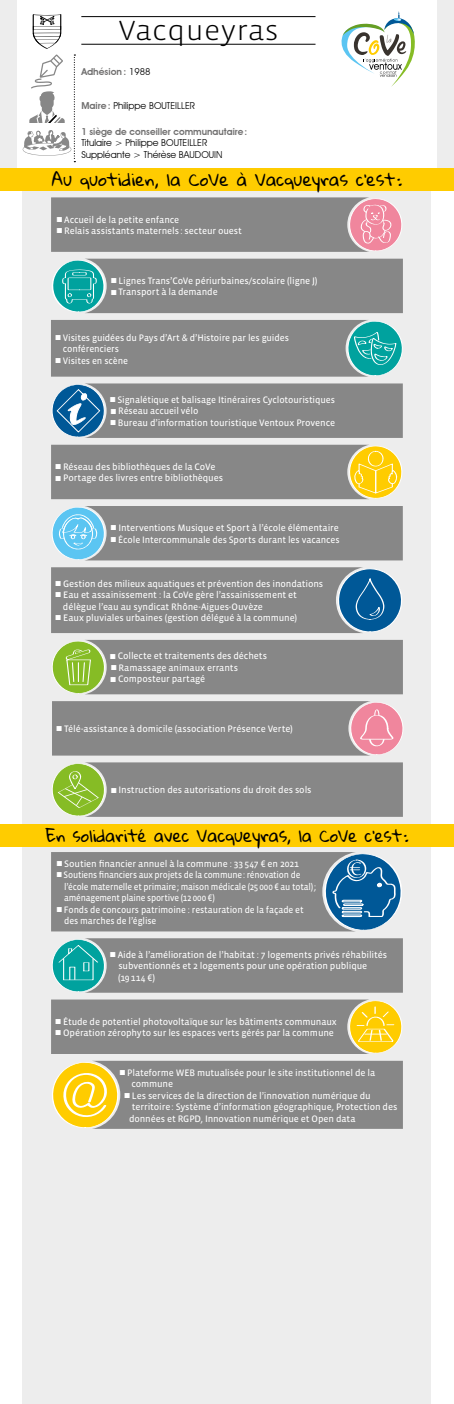
<style>
.page{position:relative;width:454px;height:1404px;background:#fff}
.page>*{position:absolute;margin:0;border:0;box-sizing:border-box;transform-origin:0 0}
.t1{font:300 28.4px "Vista Sans";letter-spacing:.01em;color:#000;scale:1.1 1}
.t2{font:15.2px "Gloria Hallelujah";letter-spacing:.005em;color:#000}
.t3{font:14.8px "Gloria Hallelujah";color:#000}
.t4{font:9.6px/11.5px "Vista Sans Reg";letter-spacing:-.01em;color:#fff}
.t5{font:9.6px/11.5px "Vista Sans Reg";letter-spacing:-.01em;color:#fff;scale:.93 1}
.t6{font:9.6px/11.5px "Advantage";color:#000}
.t7{font:9.6px/11.5px "Vista Sans Reg";letter-spacing:-.01em;color:#fff;scale:.96 1}
.t8{font:600 9.6px "Advantage";color:#706f6f}
.s1{font-weight:400;color:#000}
.s2{font-weight:600;color:#706f6f}
.s3{font-size:15.2px}
</style>
<div class="page">
<div style="left:23px;top:0;width:408px;height:1403px;background:#ededed"></div>
<div style="left:0;top:0;width:453px;height:183px;background:#ededed"></div>
<div style="left:17px;top:0;width:420px;height:183px;background:#fff"></div>
<hr style="left:81px;top:16px;width:234px;height:1px;background:#000">
<hr style="left:81px;top:44px;width:234px;height:1px;background:#000">
<div style="left:0;top:168px;width:454px;height:22px;background:#fc0"></div>
<div style="left:0;top:823px;width:454px;height:23px;background:#fc0"></div>
<svg style="left:23px;top:14px;width:52px;height:148px"></svg>
<svg style="left:51px;top:197px;width:351px;height:55px;background:#968c8e"></svg>
<svg style="left:52px;top:259px;width:351px;height:54px;background:#7e8e8e"></svg>
<svg style="left:51px;top:320px;width:352px;height:56px;background:#7d8e8d"></svg>
<svg style="left:52px;top:383px;width:350px;height:55px;background:#81898e"></svg>
<svg style="left:51px;top:444px;width:351px;height:55px;background:#989380"></svg>
<svg style="left:52px;top:506px;width:350px;height:54px;background:#879196"></svg>
<svg style="left:51px;top:567px;width:351px;height:66px;background:#7b868e"></svg>
<svg style="left:52px;top:639px;width:351px;height:55px;background:#8c9283"></svg>
<svg style="left:52px;top:701px;width:351px;height:54px;background:#968b8d"></svg>
<svg style="left:52px;top:762px;width:351px;height:54px;background:#8b9181"></svg>
<svg style="left:51px;top:852px;width:351px;height:79px;background:#7b8790"></svg>
<svg style="left:52px;top:938px;width:351px;height:54px;background:#7e8e8e"></svg>
<svg style="left:51px;top:999px;width:351px;height:54px;background:#98937e"></svg>
<svg style="left:341px;top:11px;width:74px;height:76px"></svg>
<svg style="left:52px;top:1060px;width:351px;height:68px;background:#9c967e"></svg>
<h1 class="t1" style="left:118px;top:15px;width:147px">Vacqueyras</h1>
<p class="t8" style="left:81px;top:66px;width:71px">Adhésion: <span class="s1">1988</span></p>
<p class="t6" style="left:81px;top:100px;width:115px"><span class="s2">Maire:</span> Philippe BOUTEILLER</p>
<p class="t8" style="left:81px;top:126px;width:167px">1 siège de conseiller communautaire:</p>
<p class="t6" style="left:81px;top:137px;width:143px">Titulaire &gt; Philippe BOUTEILLER<br>Suppléante &gt; Thérèse BAUDOUIN</p>
<h2 class="t2" style="left:52px;top:172px;width:351px">Au quotidien, la CoVe à Vacqueyras c’est:</h2>
<p class="t4" style="left:57px;top:214px;width:124px">■ Accueil de la petite enfance</p>
<p class="t4" style="left:57px;top:225px;width:187px">■ Relais assistants maternels : secteur ouest</p>
<p class="t4" style="left:111px;top:275px;width:208px">■ Lignes Trans’CoVe périurbaines/scolaire (ligne J)</p>
<p class="t4" style="left:111px;top:286px;width:108px">■ Transport à la demande</p>
<p class="t4" style="left:63px;top:332px;width:227px;text-indent:-7px">■ Visites guidées du Pays d’Art &amp; d’Histoire par les guides conférenciers</p>
<p class="t4" style="left:55px;top:355px;width:74px">■ Visites en scène</p>
<p class="t4" style="left:110px;top:394px;width:226px">■ Signalétique et balisage Itinéraires Cyclotouristiques</p>
<p class="t4" style="left:111px;top:405px;width:89px">■ Réseau accueil vélo</p>
<p class="t4" style="left:110px;top:417px;width:226px">■ Bureau d’information touristique Ventoux Provence</p>
<p class="t4" style="left:56px;top:461px;width:161px">■ Réseau des bibliothèques de la CoVe</p>
<p class="t4" style="left:56px;top:472px;width:169px">■ Portage des livres entre bibliothèques</p>
<p class="t4" style="left:111px;top:522px;width:229px">■ Interventions Musique et Sport à l’école élémentaire</p>
<p class="t4" style="left:111px;top:534px;width:230px">■ École Intercommunale des Sports durant les vacances</p>
<p class="t4" style="left:56px;top:578px;width:269px">■ Gestion des milieux aquatiques et prévention des inondations</p>
<p class="t4" style="left:63px;top:589px;width:235px;text-indent:-7px">■ Eau et assainissement : la CoVe gère l’assainissement et délègue l’eau au syndicat Rhône-Aigues-Ouvèze</p>
<p class="t4" style="left:56px;top:612px;width:243px">■ Eaux pluviales urbaines (gestion délégué à la commune)</p>
<p class="t4" style="left:110px;top:650px;width:158px">■ Collecte et traitements des déchets</p>
<p class="t4" style="left:111px;top:662px;width:128px">■ Ramassage animaux errants</p>
<p class="t4" style="left:111px;top:673px;width:96px">■ Composteur partagé</p>
<p class="t4" style="left:57px;top:723px;width:238px">■ Télé-assistance à domicile (association Présence Verte)</p>
<p class="t4" style="left:111px;top:784px;width:202px">■ Instruction des autorisations du droit des sols</p>
<h3 class="t3" style="left:45px;top:828px;width:364px">En solidarité avec <span class="s3">Vacqueyras</span>, la CoVe c’est:</h3>
<p class="t4" style="left:57px;top:857px;width:243px">■ Soutien financier annuel à la commune : 33547 € en 2021</p>
<p class="t5" style="left:64px;top:869px;width:272px;text-indent:-7px">■ Soutiens financiers aux projets de la commune: rénovation de l’école maternelle et primaire; maison médicale (25000 € au total); aménagement plaine sportive (12000 €)</p>
<p class="t7" style="left:64px;top:903px;width:251px;text-indent:-7px">■ Fonds de concours patrimoine : restauration de la façade et des marches de l’église</p>
<p class="t4" style="left:118px;top:948px;width:270px;text-indent:-8px">■ Aide à l’amélioration de l’habitat : 7 logements privés réhabilités subventionnés et 2 logements pour une opération publique<br>(19 114 €)</p>
<p class="t4" style="left:56px;top:1015px;width:282px">■ Étude de potentiel photovoltaïque sur les bâtiments communaux</p>
<p class="t4" style="left:56px;top:1027px;width:280px">■ Opération zérophyto sur les espaces verts gérés par la commune</p>
<p class="t4" style="left:131px;top:1066px;width:245px;text-indent:-12px">■ Plateforme WEB mutualisée pour le site institutionnel de la commune</p>
<p class="t4" style="left:129px;top:1089px;width:270px;text-indent:-5px">■ Les services de la direction de l’innovation numérique du territoire: Système d’information géographique, Protection des données et RGPD, Innovation numérique et Open data</p>
</div>
